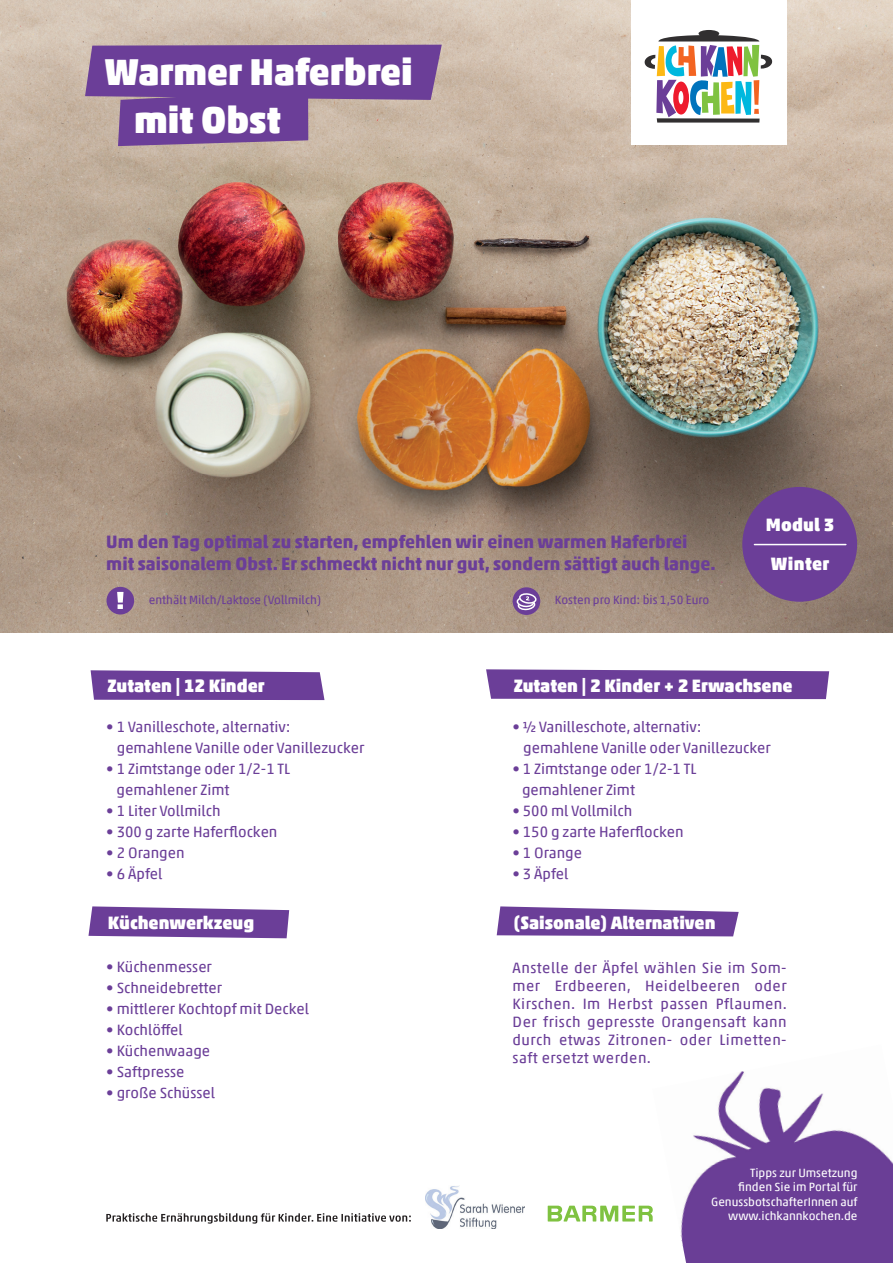
<style>
.page{position:relative;width:893px;height:1263px;background:#fff}
.page>*{position:absolute;margin:0;border:0;box-sizing:border-box;transform-origin:0 0}
.t1{font:900 37.5px/47.8px "Akko Pro";color:#fff}
.t2{font:700 18px/21.6px "Akko Pro";color:#6b3e98}
.t3{font:900 18px "Akko Pro";color:#fff}
.t4{font:900 18px/39.6px "Akko Pro";letter-spacing:.02em;color:#fff}
.t5{font:15px/18px "Akko Pro";color:#6b3e98}
.t6{font:12px/14.4px "Akko Pro";color:#fff;text-align:right}
.t7{font:12px "Akko Pro";color:#6b3e98}
</style>
<div class="page">
<img style="left:0;top:0;width:893px;height:632px">
<div style="left:513px;top:587px;width:27px;height:28px;background:#6b3e98;border-radius:50%"></div>
<svg style="left:516px;top:592px;width:22px;height:19px"></svg>
<div style="left:107px;top:587px;width:27px;height:27px;background:#6b3e98;border-radius:50%"></div>
<svg style="left:117px;top:592px;width:7px;height:17px"></svg>
<img style="left:425px;top:1186px;width:100px;height:42px">
<svg style="left:548px;top:1206px;width:104px;height:15px"></svg>
<svg style="left:106px;top:1213px;width:305px;height:10px"></svg>
<div style="left:631px;top:0;width:156px;height:145px;background:#fff"></div>
<svg style="left:644px;top:30px;width:128px;height:93px"></svg>
<img style="left:652px;top:1071px;width:241px;height:192px">
<div style="left:742px;top:487px;width:115px;height:115px;background:#6b3e98;border-radius:50%"></div>
<hr style="left:754px;top:544px;width:92px;height:1px;background:#fff">
<svg style="left:486px;top:669px;width:343px;height:30px;background:#73489d"></svg>
<svg style="left:91px;top:670px;width:233px;height:30px;background:#73499e"></svg>
<svg style="left:88px;top:906px;width:201px;height:32px;background:#7b54a3"></svg>
<svg style="left:497px;top:906px;width:242px;height:30px;background:#7d56a5"></svg>
<svg style="left:85px;top:45px;width:357px;height:101px;background:#825c9b"></svg>
<h1 class="t1" style="left:134px;top:48px;width:280px;text-indent:-30px">Warmer Haferbrei mit Obst</h1>
<p class="t2" style="left:106px;top:531px;width:611px">Um den Tag optimal zu starten, empfehlen wir einen warmen Haferbrei mit saisonalem Obst. Er schmeckt nicht nur gut, sondern sättigt auch lange.</p>
<p class="t7" style="left:149px;top:593px;width:174px">enthält Milch/Laktose (Vollmilch)</p>
<p class="t7" style="left:555px;top:593px;width:156px">Kosten pro Kind: bis 1,50 Euro</p>
<p class="t4" style="left:766px;top:504px;width:70px">Modul 3<br>Winter</p>
<p class="t3" style="left:108px;top:674px;width:158px">Zutaten | 12 Kinder</p>
<p class="t5" style="left:117px;top:716px;width:249px;line-height:21px;text-indent:-10px">• 1 Vanilleschote, alternativ: gemahlene Vanille oder Vanillezucker</p>
<p class="t5" style="left:116px;top:758px;width:175px;line-height:21px;text-indent:-10px">• 1 Zimtstange oder 1/2-1 TL gemahlener Zimt</p>
<p class="t5" style="left:106px;top:802px;width:116px">• 1 Liter Vollmilch</p>
<p class="t5" style="left:106px;top:823px;width:173px">• 300 g zarte Haferflocken</p>
<p class="t5" style="left:106px;top:844px;width:80px">• 2 Orangen</p>
<p class="t5" style="left:106px;top:865px;width:58px">• 6 Äpfel</p>
<p class="t3" style="left:108px;top:911px;width:148px">Küchenwerkzeug</p>
<p class="t5" style="left:106px;top:958px;width:107px">• Küchenmesser</p>
<p class="t5" style="left:106px;top:979px;width:117px">• Schneidebretter</p>
<p class="t5" style="left:106px;top:1000px;width:204px">• mittlerer Kochtopf mit Deckel</p>
<p class="t5" style="left:106px;top:1021px;width:78px">• Kochlöffel</p>
<p class="t5" style="left:106px;top:1042px;width:105px">• Küchenwaage</p>
<p class="t5" style="left:106px;top:1063px;width:80px">• Saftpresse</p>
<p class="t5" style="left:106px;top:1084px;width:110px">• große Schüssel</p>
<p class="t3" style="left:514px;top:674px;width:280px">Zutaten | 2 Kinder + 2 Erwachsene</p>
<p class="t5" style="left:523px;top:716px;width:249px;line-height:21px;text-indent:-11px">• ½ Vanilleschote, alternativ: gemahlene Vanille oder Vanillezucker</p>
<p class="t5" style="left:522px;top:758px;width:176px;line-height:21px;text-indent:-10px">• 1 Zimtstange oder 1/2-1 TL gemahlener Zimt</p>
<p class="t5" style="left:512px;top:802px;width:121px">• 500 ml Vollmilch</p>
<p class="t5" style="left:512px;top:823px;width:173px">• 150 g zarte Haferflocken</p>
<p class="t5" style="left:512px;top:844px;width:71px">• 1 Orange</p>
<p class="t5" style="left:512px;top:865px;width:58px">• 3 Äpfel</p>
<p class="t3" style="left:514px;top:911px;width:203px">(Saisonale) Alternativen</p>
<p class="t5" style="left:513px;top:959px;width:276px;text-align:justify">Anstelle der Äpfel wählen Sie im Som&shy;mer Erdbeeren, Heidelbeeren oder Kirschen. Im Herbst passen Pflaumen.<br>Der frisch gepresste Orangensaft kann durch etwas Zitronen- oder Limetten&shy;saft ersetzt werden.</p>
<p class="t6" style="left:711px;top:1165px;width:148px">Tipps zur Umsetzung<br>finden Sie im Portal für<br>GenussbotschafterInnen auf www.ichkannkochen.de</p>
</div>
